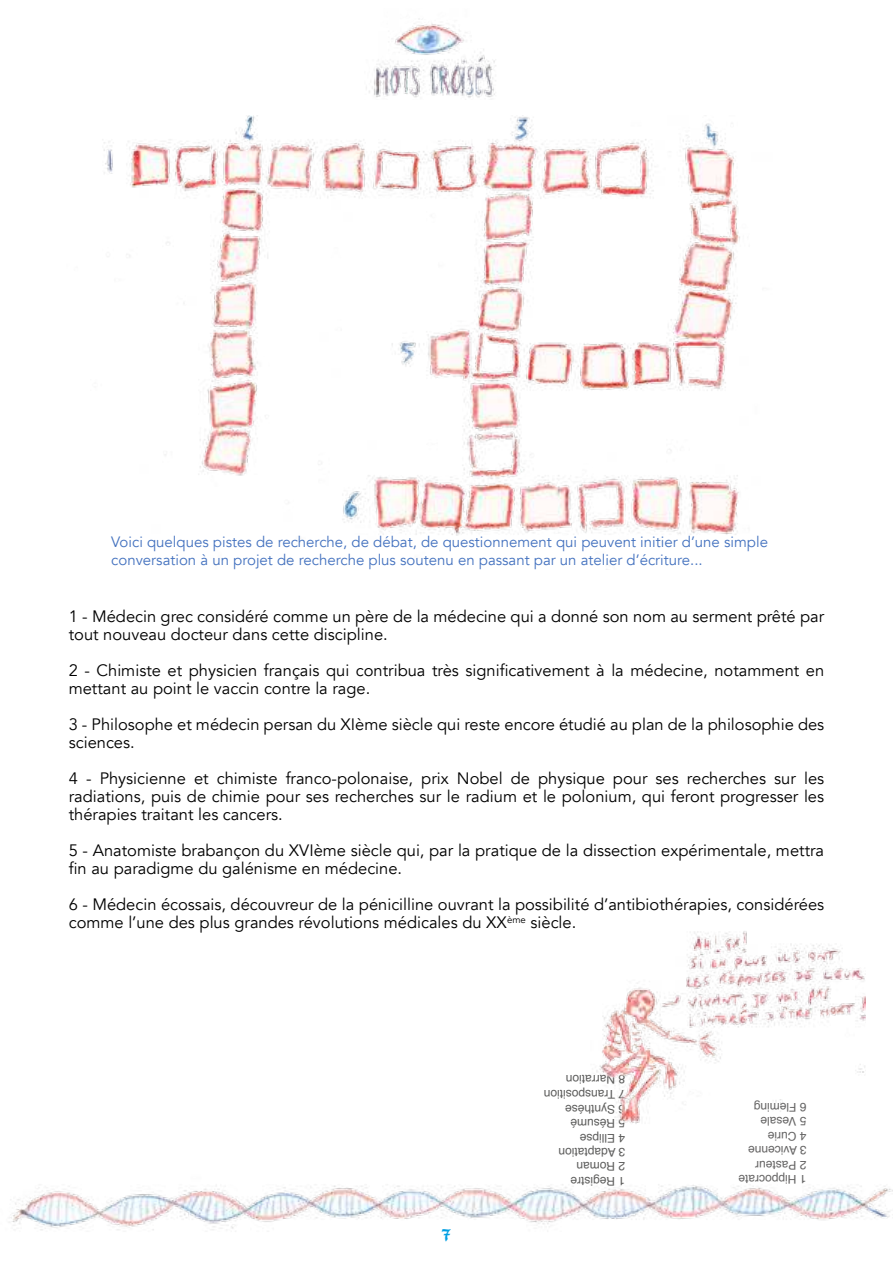
<style>
.page{position:relative;width:893px;height:1263px;background:#fff}
.page>*{position:absolute;margin:0;border:0;box-sizing:border-box;transform-origin:0 0}
.t1{font:18px "Fairy Tale JF";color:#009fe3}
.t2{font:16.5px/18px "Avenir";color:#000}
.t3{font:15px/18px "Avenir";color:#4472bf}
.t4{font:12px/14.5px "Helvetica";color:#5c5c5b}
.t5{font:12px/14.4px "Helvetica";color:#646363}
</style>
<div class="page">
<img style="left:596px;top:931px;width:269px;height:193px">
<img style="left:395px;top:18px;width:69px;height:31px">
<img style="left:366px;top:49px;width:130px;height:49px">
<img style="left:9px;top:1184px;width:884px;height:46px">
<img style="left:104px;top:116px;width:636px;height:420px">
<p class="t3" style="left:111px;top:533px;width:658px">Voici quelques pistes de recherche, de débat, de questionnement qui peuvent initier d’une simple conversation à un projet de recherche plus soutenu en passant par un atelier d’écriture...</p>
<p class="t2" style="left:69px;top:608px;width:757px">1 - Médecin grec considéré comme un père de la médecine qui a donné son nom au serment prêté par tout nouveau docteur dans cette discipline.</p>
<p class="t2" style="left:69px;top:662px;width:757px">2 - Chimiste et physicien français qui contribua très significativement à la médecine, notamment en mettant au point le vaccin contre la rage.</p>
<p class="t2" style="left:69px;top:716px;width:757px">3 - Philosophe et médecin persan du XIème siècle qui reste encore étudié au plan de la philosophie des sciences.</p>
<p class="t2" style="left:69px;top:770px;width:757px;text-align:justify">4 - Physicienne et chimiste franco-polonaise, prix Nobel de physique pour ses recherches sur les radiations, puis de chimie pour ses recherches sur le radium et le polonium, qui feront progresser les thérapies traitant les cancers.</p>
<p class="t2" style="left:69px;top:842px;width:757px">5 - Anatomiste brabançon du XVIème siècle qui, par la pratique de la dissection expérimentale, mettra fin au paradigme du galénisme en médecine.</p>
<p class="t2" style="left:69px;top:896px;width:757px">6 - Médecin écossais, découvreur de la pénicilline ouvrant la possibilité d’antibiothérapies, considérées comme l’une des plus grandes révolutions médicales du XX<sup>ème</sup> siècle.</p>
<p class="t1" style="left:442px;top:1223px;width:10px">7</p>
<p class="t4" style="left:625px;top:1188px;width:83px;rotate:-180deg">1 Registre<br>2 Roman<br>3 Adaptation<br>4 Ellipse<br>5 Résumé<br>6 Synthése<br>7 Transposition<br>8 Narration</p>
<p class="t5" style="left:806px;top:1186px;width:70px;rotate:-180deg">1 Hippocrate<br>2 Pasteur<br>3 Avicenne<br>4 Curie<br>5 Vesale<br>6 Fleming</p>
</div>
